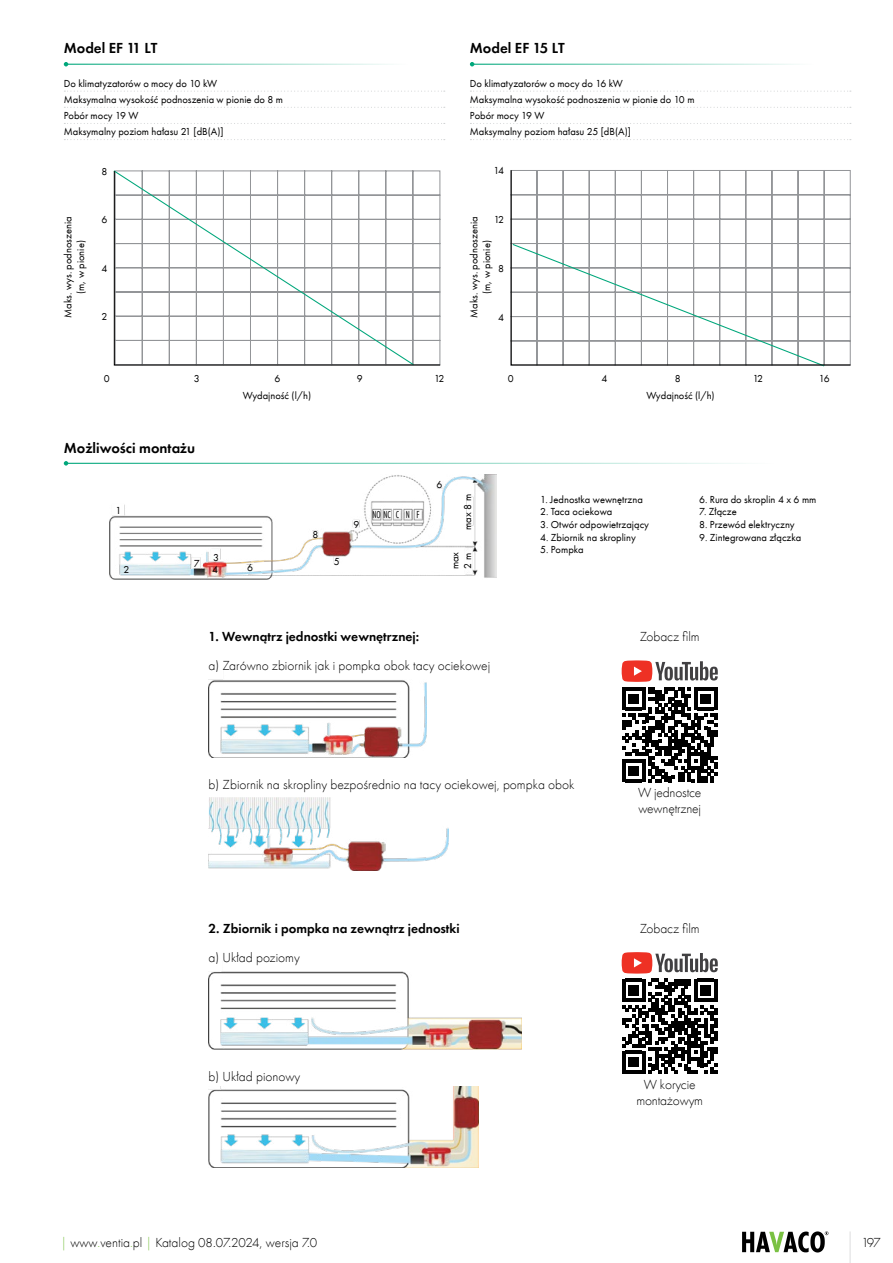
<style>
.page{position:relative;width:893px;height:1263px;background:#fff}
.page>*{position:absolute;margin:0;border:0;box-sizing:border-box;transform-origin:0 0}
.t1{font:15px "Futura PT Demi";color:#000}
.t2{font:13.5px/16.2px "Futura PT Light";color:#000}
.t3{font:13.5px "Futura PT Demi";color:#000}
.t4{font:10.5px/16.2px "Futura PT Book";color:#000}
.t5{font:10.5px "Futura PT Cond";color:#000}
.s1{color:#7ac143}
</style>
<div class="page">
<hr style="left:850px;top:1231px;width:1px;height:32px;background:#a7a9ac">
<svg style="left:742px;top:1231px;width:86px;height:21px"></svg>
<hr style="left:66px;top:64px;width:378px;height:1px;background:#00a77b">
<svg style="left:64px;top:62px;width:4px;height:4px"></svg>
<svg style="left:64px;top:91px;width:381px;height:1px"></svg>
<svg style="left:64px;top:107px;width:381px;height:1px"></svg>
<svg style="left:64px;top:123px;width:381px;height:1px"></svg>
<svg style="left:64px;top:139px;width:381px;height:1px"></svg>
<svg style="left:113px;top:170px;width:328px;height:196px"></svg>
<hr style="left:472px;top:64px;width:378px;height:1px;background:#00a77b">
<svg style="left:470px;top:62px;width:4px;height:4px"></svg>
<svg style="left:470px;top:91px;width:381px;height:1px"></svg>
<svg style="left:470px;top:107px;width:381px;height:1px"></svg>
<svg style="left:470px;top:123px;width:381px;height:1px"></svg>
<svg style="left:470px;top:139px;width:381px;height:1px"></svg>
<svg style="left:510px;top:170px;width:341px;height:196px"></svg>
<hr style="left:66px;top:463px;width:784px;height:1px;background:#00a77b">
<svg style="left:64px;top:461px;width:4px;height:5px"></svg>
<img style="left:110px;top:474px;width:387px;height:105px">
<img style="left:209px;top:797px;width:240px;height:74px">
<img style="left:209px;top:679px;width:217px;height:79px">
<svg style="left:622px;top:660px;width:96px;height:122px"></svg>
<img style="left:209px;top:1087px;width:269px;height:80px">
<img style="left:209px;top:971px;width:312px;height:78px">
<svg style="left:622px;top:979px;width:95px;height:95px"></svg>
<svg style="left:622px;top:952px;width:96px;height:21px"></svg>
<h1 class="t1" style="left:64px;top:39px;width:95px">Model EF 11 LT</h1>
<p class="t4" style="left:64px;top:75px;width:221px">Do klimatyzatorów o mocy do 10 kW<br>Maksymalna wysokość podnoszenia w pionie do 8 m<br>Pobór mocy 19 W<br>Maksymalny poziom hałasu 21 [dB(A)]</p>
<h1 class="t1" style="left:470px;top:39px;width:96px">Model EF 15 LT</h1>
<p class="t4" style="left:470px;top:75px;width:226px">Do klimatyzatorów o mocy do 16 kW<br>Maksymalna wysokość podnoszenia w pionie do 10 m<br>Pobór mocy 19 W<br>Maksymalny poziom hałasu 25 [dB(A)]</p>
<p class="t4" style="left:101px;top:163px;width:7px">8</p>
<p class="t4" style="left:493px;top:162px;width:12px">14</p>
<p class="t4" style="left:62px;top:318px;width:103px;line-height:12.6px;text-align:center;rotate:-90deg">Maks. wys. podnoszenia (m, w pionie)</p>
<p class="t4" style="left:101px;top:212px;width:7px">6</p>
<p class="t4" style="left:101px;top:260px;width:7px">4</p>
<p class="t4" style="left:101px;top:308px;width:7px">2</p>
<p class="t4" style="left:494px;top:212px;width:12px">12</p>
<p class="t4" style="left:468px;top:318px;width:103px;line-height:12.6px;text-align:center;rotate:-90deg">Maks. wys. podnoszenia (m, w pionie)</p>
<p class="t4" style="left:498px;top:261px;width:7px">8</p>
<p class="t4" style="left:498px;top:310px;width:7px">4</p>
<p class="t4" style="left:104px;top:370px;width:7px">0</p>
<p class="t4" style="left:194px;top:370px;width:7px">3</p>
<p class="t4" style="left:275px;top:370px;width:7px">6</p>
<p class="t4" style="left:357px;top:370px;width:7px">9</p>
<p class="t4" style="left:434px;top:370px;width:12px">12</p>
<p class="t4" style="left:508px;top:370px;width:7px">0</p>
<p class="t4" style="left:602px;top:370px;width:7px">4</p>
<p class="t4" style="left:675px;top:370px;width:7px">8</p>
<p class="t4" style="left:753px;top:370px;width:12px">12</p>
<p class="t4" style="left:819px;top:370px;width:12px">16</p>
<p class="t4" style="left:243px;top:387px;width:70px">Wydajność (l/h)</p>
<p class="t4" style="left:646px;top:387px;width:70px">Wydajność (l/h)</p>
<h1 class="t1" style="left:64px;top:438px;width:133px">Możliwości montażu</h1>
<p class="t4" style="left:436px;top:477px;width:7px">6</p>
<p class="t4" style="left:115px;top:502px;width:7px">1</p>
<p class="t4" style="left:123px;top:562px;width:7px">2</p>
<p class="t4" style="left:313px;top:526px;width:7px">8</p>
<p class="t4" style="left:353px;top:516px;width:7px">9</p>
<p class="t5" style="left:373px;top:509px;width:49px">NONC C N F</p>
<p class="t4" style="left:459px;top:530px;width:37px;rotate:-90deg">max 8 m</p>
<p class="t4" style="left:194px;top:556px;width:7px">7</p>
<p class="t4" style="left:449px;top:569px;width:19px;line-height:12.6px;rotate:-90deg">max<br>2 m</p>
<p class="t4" style="left:212px;top:551px;width:9px;line-height:12.1px">3<br>4</p>
<p class="t4" style="left:334px;top:553px;width:7px">5</p>
<p class="t4" style="left:247px;top:559px;width:7px">6</p>
<p class="t3" style="left:209px;top:628px;width:212px">1. Wewnątrz jednostki wewnętrznej:</p>
<p class="t2" style="left:209px;top:658px;width:283px">a) Zarówno zbiornik jak i pompka obok tacy ociekowej</p>
<p class="t4" style="left:540px;top:491px;width:104px">1. Jednostka wewnętrzna</p>
<p class="t4" style="left:540px;top:504px;width:74px">2. Taca ociekowa</p>
<p class="t4" style="left:540px;top:516px;width:111px">3. Otwór odpowietrzający</p>
<p class="t4" style="left:540px;top:529px;width:97px">4. Zbiornik na skropliny</p>
<p class="t4" style="left:540px;top:541px;width:45px">5. Pompka</p>
<p class="t4" style="left:699px;top:491px;width:119px">6. Rura do skroplin 4 x 6 mm</p>
<p class="t4" style="left:699px;top:504px;width:39px">7. Złącze</p>
<p class="t4" style="left:699px;top:516px;width:97px">8. Przewód elektryczny</p>
<p class="t4" style="left:699px;top:529px;width:104px">9. Zintegrowana złączka</p>
<p class="t2" style="left:640px;top:629px;width:62px">Zobacz film</p>
<p class="t2" style="left:209px;top:776px;width:367px">b) Zbiornik na skropliny bezpośrednio na tacy ociekowej, pompka obok</p>
<p class="t3" style="left:209px;top:920px;width:253px">2. Zbiornik i pompka na zewnątrz jednostki</p>
<p class="t2" style="left:209px;top:949px;width:93px">a) Układ poziomy</p>
<p class="t2" style="left:209px;top:1068px;width:93px">b) Układ pionowy</p>
<p class="t2" style="left:638px;top:784px;width:65px">W jednostce wewnętrznej</p>
<p class="t2" style="left:640px;top:920px;width:62px">Zobacz film</p>
<p class="t2" style="left:636px;top:1076px;width:68px;text-align:center">W korycie montażowym</p>
<p class="t2" style="left:61px;top:1234px;width:258px"><span class="s1">|</span> www<span class="s1">.</span>ventia<span class="s1">.</span>pl <span class="s1">|</span> Katalog 08.07.2024, wersja 7.0</p>
<p class="t2" style="left:861px;top:1234px;width:21px">197</p>
</div>
